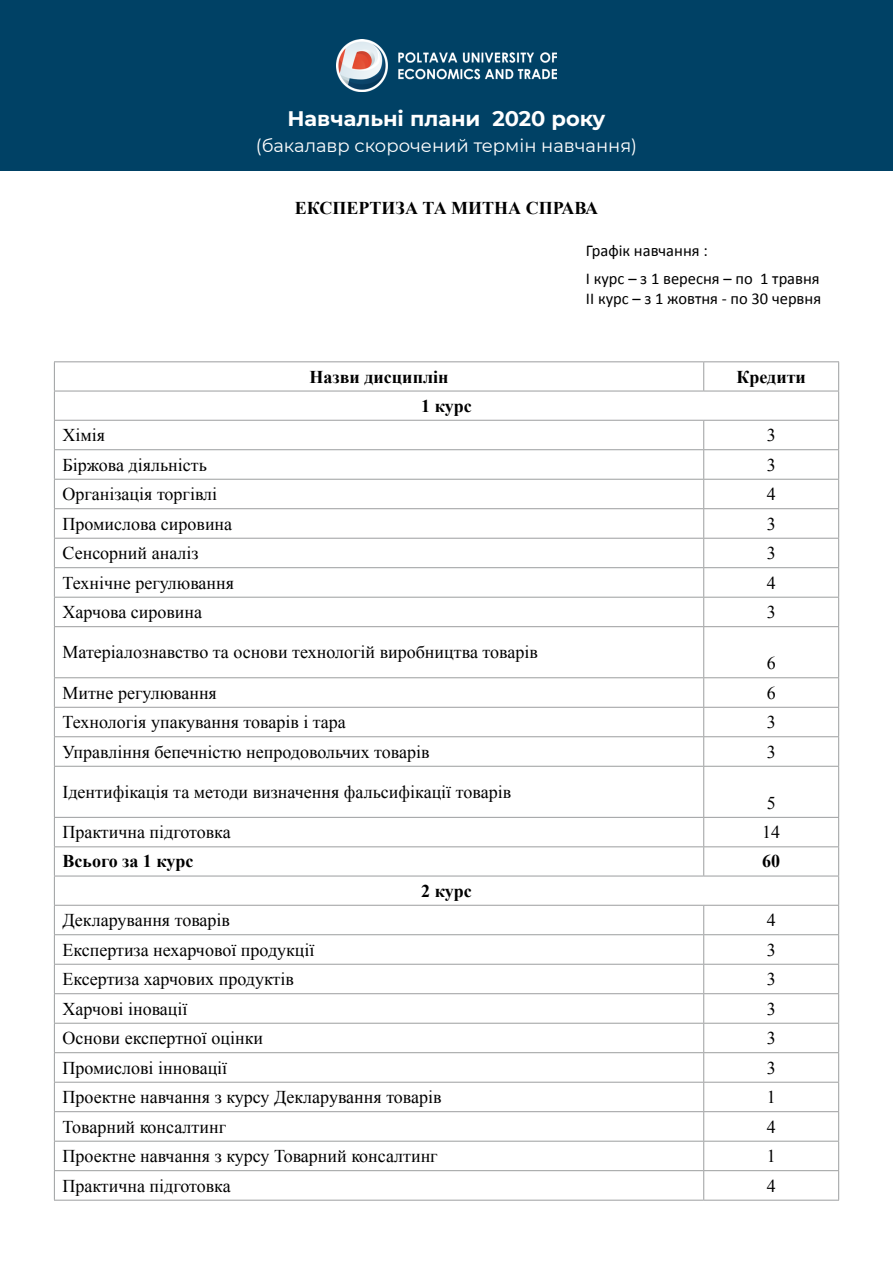
<style>
.page{position:relative;width:893px;height:1263px;background:#fff}
.page>*{position:absolute;margin:0;border:0;box-sizing:border-box;transform-origin:0 0}
.t1{font:700 21px "Montserrat";color:#fff}
.t2{font:18px "Times New Roman";color:#000}
.t3{font:700 18px "Times New Roman";color:#000}
.t4{font:18px "Montserrat";color:#fff}
.t5{font:16.5px/28.3px "Calibri";color:#000}
</style>
<div class="page">
<hr style="left:54px;top:361px;width:650px;height:1px;background:#9c9e9f">
<hr style="left:704px;top:361px;width:135px;height:1px;background:#9c9e9f">
<svg style="left:703px;top:362px;width:1px;height:29px"></svg>
<hr style="left:54px;top:391px;width:650px;height:1px;background:#9c9e9f">
<hr style="left:704px;top:391px;width:135px;height:1px;background:#9c9e9f">
<hr style="left:54px;top:420px;width:650px;height:1px;background:#9c9e9f">
<hr style="left:704px;top:420px;width:135px;height:1px;background:#9c9e9f">
<hr style="left:54px;top:449px;width:650px;height:1px;background:#9c9e9f">
<hr style="left:704px;top:449px;width:135px;height:1px;background:#9c9e9f">
<hr style="left:54px;top:479px;width:650px;height:1px;background:#9c9e9f">
<hr style="left:704px;top:479px;width:135px;height:1px;background:#9c9e9f">
<hr style="left:54px;top:508px;width:650px;height:1px;background:#9c9e9f">
<hr style="left:704px;top:508px;width:135px;height:1px;background:#9c9e9f">
<hr style="left:54px;top:538px;width:650px;height:1px;background:#9c9e9f">
<hr style="left:704px;top:538px;width:135px;height:1px;background:#9c9e9f">
<hr style="left:54px;top:567px;width:650px;height:1px;background:#9c9e9f">
<hr style="left:704px;top:567px;width:135px;height:1px;background:#9c9e9f">
<hr style="left:54px;top:597px;width:650px;height:1px;background:#9c9e9f">
<svg style="left:54px;top:362px;width:1px;height:264px"></svg>
<hr style="left:704px;top:597px;width:135px;height:1px;background:#9c9e9f">
<svg style="left:703px;top:421px;width:1px;height:205px"></svg>
<svg style="left:838px;top:362px;width:1px;height:264px"></svg>
<hr style="left:54px;top:626px;width:650px;height:1px;background:#9c9e9f">
<hr style="left:54px;top:627px;width:1px;height:50px;background:#9c9e9f">
<hr style="left:704px;top:626px;width:135px;height:1px;background:#9c9e9f">
<hr style="left:703px;top:627px;width:1px;height:50px;background:#9c9e9f">
<hr style="left:838px;top:627px;width:1px;height:50px;background:#9c9e9f">
<hr style="left:54px;top:677px;width:650px;height:1px;background:#9c9e9f">
<hr style="left:704px;top:677px;width:135px;height:1px;background:#9c9e9f">
<hr style="left:54px;top:707px;width:650px;height:1px;background:#9c9e9f">
<hr style="left:704px;top:707px;width:135px;height:1px;background:#9c9e9f">
<hr style="left:54px;top:736px;width:650px;height:1px;background:#9c9e9f">
<svg style="left:54px;top:678px;width:1px;height:88px"></svg>
<hr style="left:704px;top:736px;width:135px;height:1px;background:#9c9e9f">
<svg style="left:703px;top:678px;width:1px;height:88px"></svg>
<svg style="left:838px;top:678px;width:1px;height:88px"></svg>
<hr style="left:54px;top:766px;width:650px;height:1px;background:#9c9e9f">
<hr style="left:54px;top:767px;width:1px;height:50px;background:#9c9e9f">
<hr style="left:704px;top:766px;width:135px;height:1px;background:#9c9e9f">
<hr style="left:703px;top:767px;width:1px;height:50px;background:#9c9e9f">
<hr style="left:838px;top:767px;width:1px;height:50px;background:#9c9e9f">
<hr style="left:54px;top:817px;width:650px;height:1px;background:#9c9e9f">
<hr style="left:704px;top:817px;width:135px;height:1px;background:#9c9e9f">
<hr style="left:54px;top:846px;width:650px;height:1px;background:#9c9e9f">
<hr style="left:704px;top:846px;width:135px;height:1px;background:#9c9e9f">
<svg style="left:703px;top:818px;width:1px;height:58px"></svg>
<hr style="left:54px;top:876px;width:650px;height:1px;background:#9c9e9f">
<hr style="left:704px;top:876px;width:135px;height:1px;background:#9c9e9f">
<hr style="left:54px;top:905px;width:650px;height:1px;background:#9c9e9f">
<hr style="left:704px;top:905px;width:135px;height:1px;background:#9c9e9f">
<hr style="left:54px;top:934px;width:650px;height:1px;background:#9c9e9f">
<hr style="left:704px;top:934px;width:135px;height:1px;background:#9c9e9f">
<hr style="left:54px;top:964px;width:650px;height:1px;background:#9c9e9f">
<hr style="left:704px;top:964px;width:135px;height:1px;background:#9c9e9f">
<hr style="left:54px;top:993px;width:650px;height:1px;background:#9c9e9f">
<hr style="left:704px;top:993px;width:135px;height:1px;background:#9c9e9f">
<hr style="left:54px;top:1023px;width:650px;height:1px;background:#9c9e9f">
<hr style="left:704px;top:1023px;width:135px;height:1px;background:#9c9e9f">
<hr style="left:54px;top:1052px;width:650px;height:1px;background:#9c9e9f">
<hr style="left:704px;top:1052px;width:135px;height:1px;background:#9c9e9f">
<hr style="left:54px;top:1082px;width:650px;height:1px;background:#9c9e9f">
<hr style="left:704px;top:1082px;width:135px;height:1px;background:#9c9e9f">
<hr style="left:54px;top:1111px;width:650px;height:1px;background:#9c9e9f">
<hr style="left:704px;top:1111px;width:135px;height:1px;background:#9c9e9f">
<hr style="left:54px;top:1141px;width:650px;height:1px;background:#9c9e9f">
<hr style="left:704px;top:1141px;width:135px;height:1px;background:#9c9e9f">
<hr style="left:54px;top:1170px;width:650px;height:1px;background:#9c9e9f">
<svg style="left:54px;top:818px;width:1px;height:382px"></svg>
<hr style="left:704px;top:1170px;width:135px;height:1px;background:#9c9e9f">
<svg style="left:703px;top:906px;width:1px;height:294px"></svg>
<svg style="left:838px;top:818px;width:1px;height:382px"></svg>
<hr style="left:54px;top:1200px;width:650px;height:1px;background:#9c9e9f">
<hr style="left:704px;top:1200px;width:135px;height:1px;background:#9c9e9f">
<div style="left:0;top:0;width:893px;height:171px;background:#004165"></div>
<img style="left:336px;top:40px;width:221px;height:51px">
<p class="t1" style="left:287px;top:103px;width:320px">Навчальні плани 2020 року</p>
<p class="t4" style="left:256px;top:134px;width:383px">(бакалавр скорочений термін навчання)</p>
<p class="t3" style="left:295px;top:196px;width:305px">ЕКСПЕРТИЗА ТА МИТНА СПРАВА</p>
<p class="t5" style="left:586px;top:236px;width:235px">Графік навчання :<br>І курс – з 1 вересня – по 1 травня</p>
<p class="t5" style="left:586px;top:284px;width:237px">ІІ курс – з 1 жовтня - по 30 червня</p>
<p class="t3" style="left:310px;top:364px;width:140px">Назви дисциплін</p>
<p class="t3" style="left:736px;top:364px;width:71px">Кредити</p>
<p class="t3" style="left:421px;top:393px;width:52px">1 курс</p>
<p class="t2" style="left:62px;top:423px;width:44px">Xімія</p>
<p class="t2" style="left:767px;top:423px;width:10px">3</p>
<p class="t2" style="left:62px;top:453px;width:146px">Біржова діяльність</p>
<p class="t2" style="left:767px;top:453px;width:10px">3</p>
<p class="t2" style="left:62px;top:482px;width:156px">Організація торгівлі</p>
<p class="t2" style="left:767px;top:482px;width:10px">4</p>
<p class="t2" style="left:62px;top:511px;width:171px">Промислова сировина</p>
<p class="t2" style="left:767px;top:511px;width:10px">3</p>
<p class="t2" style="left:62px;top:541px;width:138px">Сенсорний аналіз</p>
<p class="t2" style="left:767px;top:541px;width:10px">3</p>
<p class="t2" style="left:62px;top:570px;width:173px">Технічне регулювання</p>
<p class="t2" style="left:767px;top:570px;width:10px">4</p>
<p class="t2" style="left:62px;top:600px;width:141px">Харчова сировина</p>
<p class="t2" style="left:767px;top:600px;width:10px">3</p>
<p class="t2" style="left:62px;top:640px;width:477px">Матеріалознавство та основи технологій виробництва товарів</p>
<p class="t2" style="left:767px;top:651px;width:10px">6</p>
<p class="t2" style="left:62px;top:681px;width:156px">Митне регулювання</p>
<p class="t2" style="left:767px;top:681px;width:10px">6</p>
<p class="t2" style="left:62px;top:710px;width:285px">Технологія упакування товарів і тара</p>
<p class="t2" style="left:767px;top:710px;width:10px">3</p>
<p class="t2" style="left:62px;top:739px;width:369px">Управління бепечністю непродовольчих товарів</p>
<p class="t2" style="left:767px;top:739px;width:10px">3</p>
<p class="t2" style="left:62px;top:780px;width:450px">Ідентифікація та методи визначення фальсифікації товарів</p>
<p class="t2" style="left:767px;top:791px;width:10px">5</p>
<p class="t2" style="left:62px;top:820px;width:170px">Практична підготовка</p>
<p class="t2" style="left:762px;top:820px;width:19px">14</p>
<p class="t3" style="left:62px;top:849px;width:133px">Всього за 1 курс</p>
<p class="t3" style="left:762px;top:849px;width:19px">60</p>
<p class="t3" style="left:421px;top:878px;width:52px">2 курс</p>
<p class="t2" style="left:62px;top:908px;width:169px">Декларування товарів</p>
<p class="t2" style="left:767px;top:908px;width:10px">4</p>
<p class="t2" style="left:62px;top:937px;width:254px">Експертиза нехарчової продукції</p>
<p class="t2" style="left:767px;top:937px;width:10px">3</p>
<p class="t2" style="left:62px;top:967px;width:233px">Ексертиза харчових продуктів</p>
<p class="t2" style="left:767px;top:967px;width:10px">3</p>
<p class="t2" style="left:62px;top:996px;width:127px">Харчові іновації</p>
<p class="t2" style="left:767px;top:996px;width:10px">3</p>
<p class="t2" style="left:62px;top:1026px;width:202px">Основи експертної оцінки</p>
<p class="t2" style="left:767px;top:1026px;width:10px">3</p>
<p class="t2" style="left:62px;top:1055px;width:166px">Промислові інновації</p>
<p class="t2" style="left:767px;top:1055px;width:10px">3</p>
<p class="t2" style="left:62px;top:1085px;width:381px">Проектне навчання з курсу Декларування товарів</p>
<p class="t2" style="left:767px;top:1085px;width:10px">1</p>
<p class="t2" style="left:62px;top:1114px;width:165px">Товарний консалтинг</p>
<p class="t2" style="left:767px;top:1114px;width:10px">4</p>
<p class="t2" style="left:62px;top:1144px;width:377px">Проектне навчання з курсу Товарний консалтинг</p>
<p class="t2" style="left:767px;top:1144px;width:10px">1</p>
<p class="t2" style="left:62px;top:1173px;width:170px">Практична підготовка</p>
<p class="t2" style="left:767px;top:1173px;width:10px">4</p>
</div>
